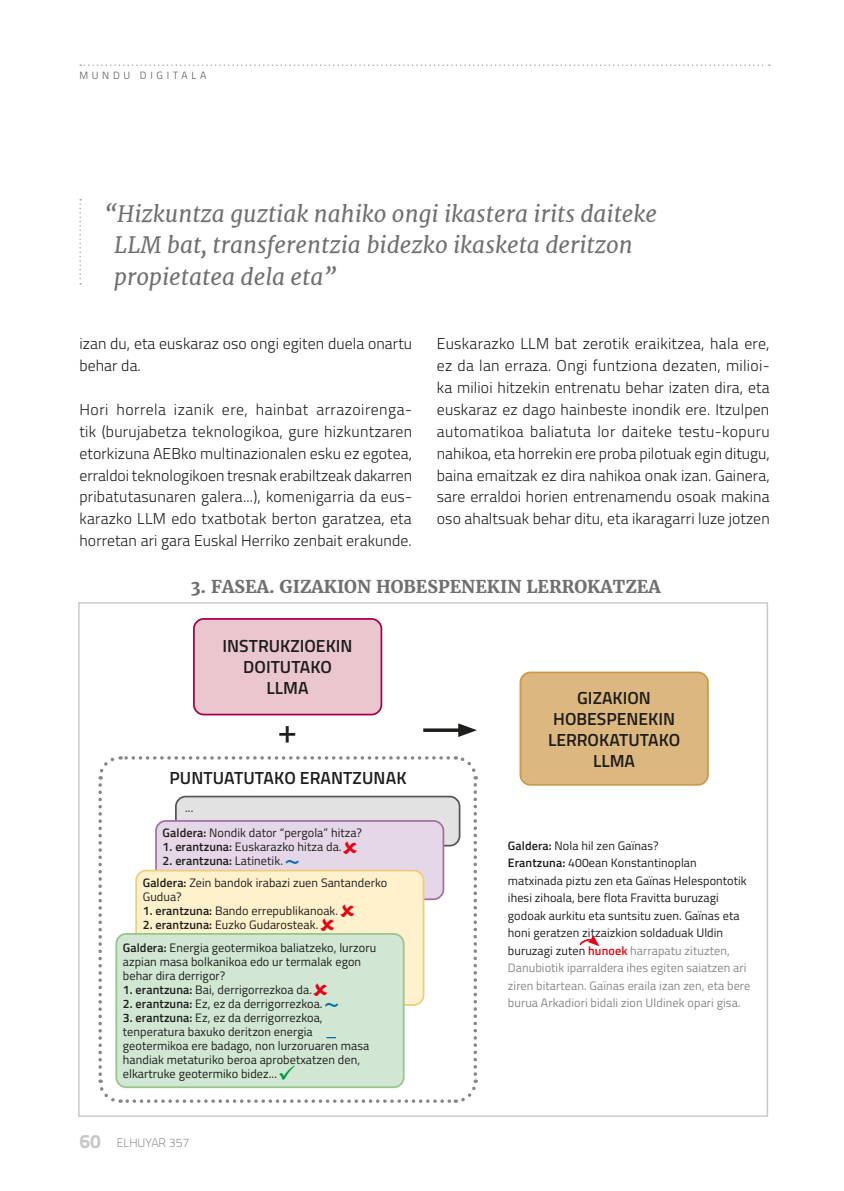
<style>
.page{position:relative;width:844px;height:1191px;background:#fff}
.page>*{position:absolute;margin:0;border:0;box-sizing:border-box;transform-origin:0 0}
.t1{font:300 42px "Titillium";color:#0074a6}
.t2{font:35px "Merriweather";color:#1d1d1b}
.t3{font:italic 22.75px/31.5px "Merriweather";color:#70706f}
.t4{font:600 17.5px/21px "Titillium";color:#1d1d1b;text-align:center}
.t5{font:700 17.5px "Merriweather";color:#70706f}
.t6{font:300 15.75px/21.9px "Titillium";letter-spacing:.005em;color:#1d1d1b;text-align:justify}
.t7{font:12.25px/17.5px "Titillium";letter-spacing:.005em;color:#1d1d1b}
.t8{font:100 12.25px "Titillium";color:#575756}
.t9{font:300 10.5px "Titillium";letter-spacing:.35em;color:#575756}
.s1{font-weight:600}
.s2{font-weight:700;font-size:19.25px;color:#c7c7c6}
.s3{font-weight:600;color:#e30614}
.s4{color:#878787}
</style>
<div class="page">
<svg style="left:80px;top:64px;width:689px;height:2px"></svg>
<div style="left:78px;top:602px;width:689px;height:514px;background:#fff;border:1px solid #c7c7c6"></div>
<svg style="left:79px;top:199px;width:2px;height:85px"></svg>
<svg style="left:423px;top:728px;width:35px;height:4px"></svg>
<svg style="left:458px;top:723px;width:19px;height:14px"></svg>
<div style="left:520px;top:672px;width:187px;height:113px;background:#dcb77f;border-radius:10px"></div>
<div style="left:519px;top:671px;width:189px;height:114px;border:2px solid #cb9a4a;border-radius:10px"></div>
<svg style="left:579px;top:935px;width:20px;height:11px"></svg>
<div style="left:194px;top:619px;width:187px;height:95px;background:#eac6cf;border-radius:10px"></div>
<div style="left:193px;top:618px;width:189px;height:97px;border:2px solid #a8004d;border-radius:10px"></div>
<svg style="left:98px;top:756px;width:380px;height:347px"></svg>
<p class="t9" style="left:79px;top:68px;width:128px">MUNDU DIGITALA</p>
<h3 class="t3" style="left:114px;top:198px;width:544px;text-indent:-10px">“Hizkuntza guztiak nahiko ongi ikastera irits daiteke<br>LLM bat, transferentzia bidezko ikasketa deritzon propietatea dela eta”</h3>
<p class="t6" style="left:79px;top:332px;width:334px">izan du, eta euskaraz oso ongi egiten duela onartu behar da.</p>
<p class="t6" style="left:79px;top:397px;width:334px">Hori horrela izanik ere, hainbat arrazoirenga&shy;tik (burujabetza teknologikoa, gure hizkuntzaren etorkizuna AEBko multinazionalen esku ez egotea, erraldoi teknologikoen tresnak erabiltzeak dakarren pribatutasunaren galera...), komenigarria da eus&shy;karazko LLM edo txatbotak berton garatzea, eta horretan ari gara Euskal Herriko zenbait erakunde.</p>
<p class="t6" style="left:437px;top:332px;width:334px">Euskarazko LLM bat zerotik eraikitzea, hala ere, ez da lan erraza. Ongi funtziona dezaten, milioi&shy;ka milioi hitzekin entrenatu behar izaten dira, eta euskaraz ez dago hainbeste inondik ere. Itzulpen automatikoa baliatuta lor daiteke testu-kopuru nahikoa, eta horrekin ere proba pilotuak egin ditugu, baina emaitzak ez dira nahikoa onak izan. Gainera, sare erraldoi horien entrenamendu osoak makina oso ahaltsuak behar ditu, eta ikaragarri luze jotzen</p>
<h3 class="t5" style="left:191px;top:575px;width:471px">3. FASEA. GIZAKION HOBESPENEKIN LERROKATZEA</h3>
<h3 class="t4" style="left:222px;top:635px;width:131px">INSTRUKZIOEKIN<br>DOITUTAKO<br>LLMA</h3>
<h2 class="t2" style="left:276px;top:711px;width:25px">+</h2>
<h3 class="t4" style="left:169px;top:766px;width:238px">PUNTUATUTAKO ERANTZUNAK</h3>
<p class="t7" style="left:162px;top:794px;width:201px;line-height:25.7px;text-indent:23px">...<br><span class="s1">Galdera:</span> Nondik dator “pergola” hitza?</p>
<p class="t7" style="left:162px;top:837px;width:180px"><span class="s1">1. erantzuna:</span> Euskarazko hitza da.</p>
<p class="t7" style="left:143px;top:849px;width:246px;line-height:21.7px;text-indent:20px"><span class="s1">2. erantzuna:</span> Latinetik.<br><span class="s1">Galdera:</span> Zein bandok irabazi zuen Santanderko</p>
<p class="t7" style="left:162px;top:879px;width:123px">balkoi esan nahi duena.</p>
<h1 class="t1" style="left:287px;top:844px;width:11px">˜</h1>
<p class="t7" style="left:143px;top:887px;width:40px">Gudua?</p>
<p class="t7" style="left:143px;top:901px;width:197px"><span class="s1">1. erantzuna:</span> Bando errepublikanoak.</p>
<p class="t7" style="left:143px;top:915px;width:177px"><span class="s1">2. erantzuna:</span> Euzko Gudarosteak.</p>
<p class="t7" style="left:143px;top:945px;width:212px;line-height:14px">17an gobernuaren esku jarraitzen zuen<br>Kantabriako azken herria okupatu zuten,</p>
<p class="t7" style="left:143px;top:985px;width:69px">amaitu ziren.</p>
<p class="t7" style="left:123px;top:940px;width:255px;line-height:14px"><span class="s1">Galdera:</span> Energia geotermikoa baliatzeko, lurzoru azpian masa bolkanikoa edo ur termalak egon behar dira derrigor?</p>
<p class="t7" style="left:123px;top:980px;width:190px"><span class="s1">1. erantzuna:</span> Bai, derrigorrezkoa da.</p>
<p class="t7" style="left:123px;top:994px;width:201px"><span class="s1">2. erantzuna:</span> Ez, ez da derrigorrezkoa.</p>
<p class="t7" style="left:123px;top:1010px;width:248px;line-height:14px"><span class="s1">3. erantzuna:</span> Ez, ez da derrigorrezkoa, tenperatura baxuko deritzon energia geotermikoa ere badago, non lurzoruaren masa handiak metaturiko beroa aprobetxatzen den, elkartruke geotermiko bidez...</p>
<h1 class="t1" style="left:326px;top:987px;width:11px">˜</h1>
<p class="t8" style="left:79px;top:1133px;width:111px"><span class="s2">60</span> ELHUYAR 357</p>
<h3 class="t4" style="left:548px;top:686px;width:134px">GIZAKION<br>HOBESPENEKIN<br>LERROKATUTAKO<br>LLMA</h3>
<p class="t7" style="left:508px;top:836px;width:244px"><span class="s1">Galdera:</span> Nola hil zen Gaïnas?<br><span class="s1">Erantzuna:</span> 400ean Konstantinoplan matxinada piztu zen eta Gaïnas Helespontotik ihesi zihoala, bere flota Fravitta buruzagi godoak aurkitu eta suntsitu zuen. Gaïnas eta honi geratzen zitzaizkion soldaduak Uldin buruzagi zuten <span class="s3">hunoek</span> <span class="s4">harrapatu zituzten, Danubiotik iparraldera ihes egiten saiatzen ari ziren bitartean. Gaïnas eraila izan zen, eta bere burua Arkadiori bidali zion Uldinek opari gisa.</span></p>
</div>
